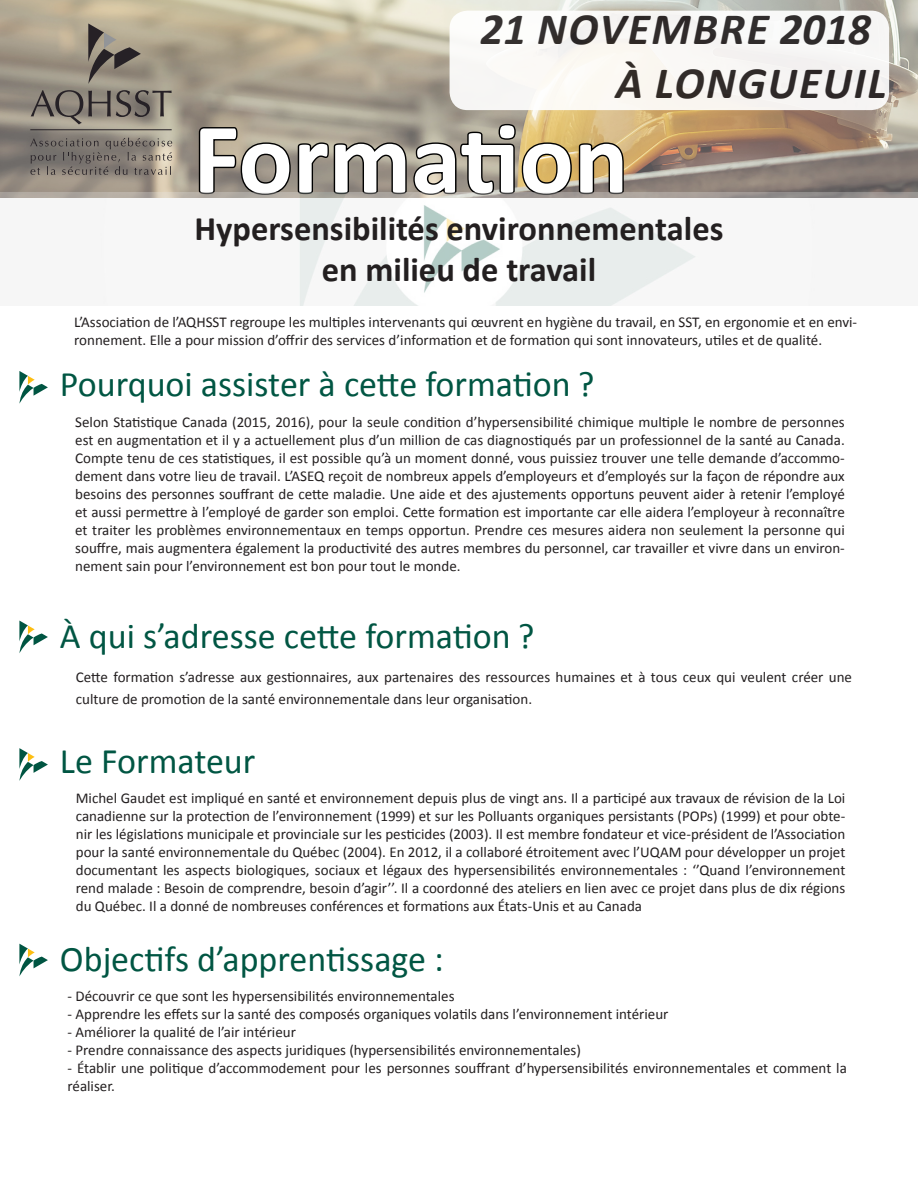
<style>
.page{position:relative;width:918px;height:1188px;background:#fff}
.page>*{position:absolute;margin:0;border:0;box-sizing:border-box;transform-origin:0 0}
.t1{font:700 101.25px "Calibri";color:#fff}
.t2{font:italic 700 45px/54px "Calibri";letter-spacing:.04em;color:#231f20}
.t3{font:36px "Calibri";color:#015643}
.t4{font:700 34.5px "Calibri";color:#231f20}
.t5{font:15px/18px "Calibri";color:#231f20}
</style>
<div class="page">
<img style="left:0;top:0;width:918px;height:192px">
<svg style="left:88px;top:23px;width:53px;height:61px;background:#877e72"></svg>
<svg style="left:31px;top:90px;width:141px;height:35px;background:#837c73"></svg>
<svg style="left:30px;top:138px;width:142px;height:37px;background:#807871"></svg>
<svg style="left:197px;top:122px;width:429px;height:70px;background:#918671"></svg>
<img style="left:0;top:192px;width:918px;height:113px">
<div style="left:450px;top:11px;width:439px;height:99px;background:#f8f7f5;border-radius:18px"></div>
<svg style="left:19px;top:748px;width:29px;height:33px"></svg>
<svg style="left:19px;top:371px;width:29px;height:33px"></svg>
<svg style="left:19px;top:621px;width:29px;height:32px"></svg>
<svg style="left:19px;top:944px;width:29px;height:32px"></svg>
<h2 class="t2" style="left:616px;top:3px;width:272px;text-indent:-135px">21 NOVEMBRE 2018<br>À LONGUEUIL</h2>
<p class="t1" style="left:193px;top:94px;width:437px">Formation</p>
<p class="t4" style="left:194px;top:206px;width:530px">Hypersensibilités environnementales</p>
<p class="t4" style="left:322px;top:247px;width:276px">en milieu de travail</p>
<p class="t5" style="left:74px;top:313px;width:784px">L’Association de l’AQHSST regroupe les multiples intervenants qui œuvrent en hygiène du travail, en SST, en ergonomie et en envi&shy;ronnement. Elle a pour mission d’offrir des services d’information et de formation qui sont innovateurs, utiles et de qualité.</p>
<p class="t3" style="left:60px;top:361px;width:536px">Pourquoi assister à cette formation ?</p>
<p class="t5" style="left:75px;top:413px;width:771px;text-align:justify">Selon Statistique Canada (2015, 2016), pour la seule condition d’hypersensibilité chimique multiple le nombre de personnes est en augmentation et il y a actuellement plus d’un million de cas diagnostiqués par un professionnel de la santé au Canada.<br>Compte tenu de ces statistiques, il est possible qu’à un moment donné, vous puissiez trouver une telle demande d’accommo&shy;dement dans votre lieu de travail. L’ASEQ reçoit de nombreux appels d’employeurs et d’employés sur la façon de répondre aux besoins des personnes souffrant de cette maladie. Une aide et des ajustements opportuns peuvent aider à retenir l’employé et aussi permettre à l’employé de garder son emploi. Cette formation est importante car elle aidera l’employeur à reconnaître et traiter les problèmes environnementaux en temps opportun. Prendre ces mesures aidera non seulement la personne qui souffre, mais augmentera également la productivité des autres membres du personnel, car travailler et vivre dans un environ&shy;nement sain pour l’environnement est bon pour tout le monde.</p>
<p class="t3" style="left:60px;top:613px;width:476px">À qui s’adresse cette formation ?</p>
<p class="t5" style="left:76px;top:666px;width:778px;line-height:21.6px">Cette formation s’adresse aux gestionnaires, aux partenaires des ressources humaines et à tous ceux qui veulent créer une culture de promotion de la santé environnementale dans leur organisation.</p>
<p class="t3" style="left:60px;top:738px;width:197px">Le Formateur</p>
<p class="t5" style="left:76px;top:789px;width:771px;text-align:justify">Michel Gaudet est impliqué en santé et environnement depuis plus de vingt ans. Il a participé aux travaux de révision de la Loi canadienne sur la protection de l’environnement (1999) et sur les Polluants organiques persistants (POPs) (1999) et pour obte&shy;nir les législations municipale et provinciale sur les pesticides (2003). Il est membre fondateur et vice-président de l’Association pour la santé environnementale du Québec (2004). En 2012, il a collaboré étroitement avec l’UQAM pour développer un projet documentant les aspects biologiques, sociaux et légaux des hypersensibilités environnementales : ‘’Quand l’environnement rend malade : Besoin de comprendre, besoin d’agir’’. Il a coordonné des ateliers en lien avec ce projet dans plus de dix régions du Québec. Il a donné de nombreuses conférences et formations aux États-Unis et au Canada</p>
<p class="t3" style="left:60px;top:936px;width:386px">Objectifs d’apprentissage :</p>
<p class="t5" style="left:68px;top:988px;width:389px">- Découvrir ce que sont les hypersensibilités environnementales</p>
<p class="t5" style="left:68px;top:1006px;width:603px">- Apprendre les effets sur la santé des composés organiques volatils dans l’environnement intérieur</p>
<p class="t5" style="left:68px;top:1024px;width:230px">- Améliorer la qualité de l’air intérieur</p>
<p class="t5" style="left:68px;top:1042px;width:515px">- Prendre connaissance des aspects juridiques (hypersensibilités environnementales)</p>
<p class="t5" style="left:68px;top:1060px;width:781px">- Établir une politique d’accommodement pour les personnes souffrant d’hypersensibilités environnementales et comment la réaliser.</p>
</div>
